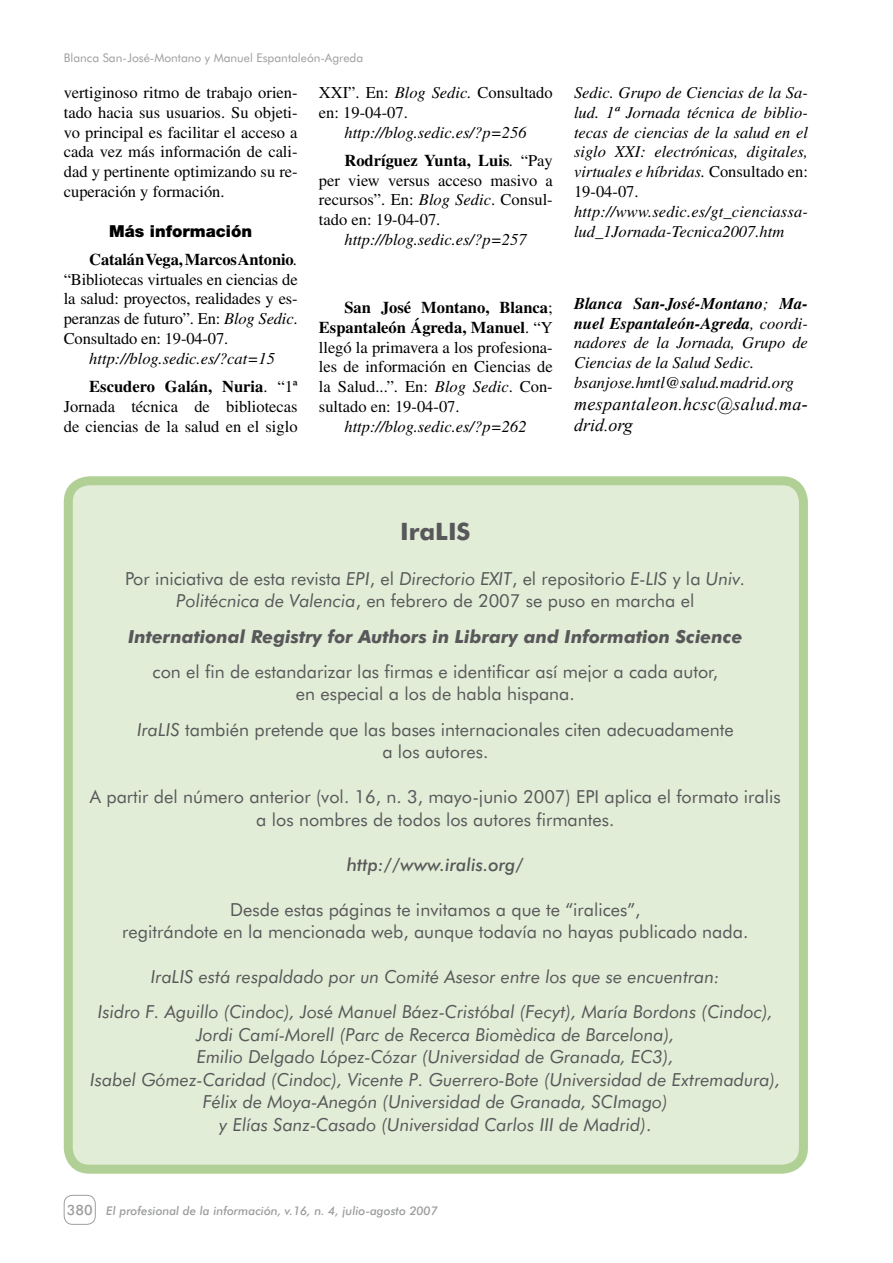
<style>
.page{position:relative;width:893px;height:1263px;background:#fff}
.page>*{position:absolute;margin:0;border:0;box-sizing:border-box;transform-origin:0 0}
.t1{font:700 24px "Futura BT";color:#58585a}
.t2{font:18px/22.5px "Futura BT";color:#58585a;text-align:center}
.t3{font:italic 18px/22.5px "Futura BT";color:#58585a;text-align:center}
.t4{font:italic 700 18px "Futura BT";color:#58585a}
.t5{font:italic 18px/21.6px "Times New Roman";letter-spacing:.02em;color:#000}
.t6{font:italic 500 18px "Futura BT";color:#58585a}
.t7{font:16.5px/19.8px "Times";color:#000;text-align:justify}
.t8{font:italic 16.5px/19.8px "Times";color:#000}
.t9{font:900 16.5px "Helvetica Neue";color:#000}
.t10{font:500 14.25px "Futura BT";color:#9c9d9f}
.t11{font:italic 500 12px "Futura BT";color:#9c9d9f}
.t12{font:12px "Futura BT";color:#9c9d9f}
.s1{font-weight:700}
.s2{font-style:italic}
.s3{font-weight:700;font-style:normal}
.s4{font-style:normal}
</style>
<div class="page">
<div style="left:64px;top:1195px;width:32px;height:30px;border:1px solid #9c9d9f;border-radius:9px"></div>
<div style="left:68px;top:481px;width:735px;height:688px;background:#e2edd7;border-radius:21px"></div>
<div style="left:64px;top:476px;width:744px;height:698px;border:9px solid #b1d096;border-radius:21px"></div>
<p class="t12" style="left:64px;top:51px;width:301px">Blanca San-José-Montano y Manuel Espantaleón-Agreda</p>
<p class="t7" style="left:64px;top:82px;width:235px">vertiginoso ritmo de trabajo orien&shy;tado hacia sus usuarios. Su objeti&shy;vo principal es facilitar el acceso a cada vez más información de cali&shy;dad y pertinente optimizando su re&shy;cuperación y formación.</p>
<p class="t9" style="left:109px;top:221px;width:145px">Más información</p>
<p class="t7" style="left:64px;top:249px;width:235px;text-indent:26px"><span class="s1">Catalán Vega, Marcos Antonio</span><span class="s2">. </span>“Bibliotecas virtuales en ciencias de la salud: proyectos, realidades y es&shy;peranzas de futuro”. En: <span class="s2">Blog Sedic</span>.<br>Consultado en: 19-04-07.</p>
<p class="t8" style="left:89px;top:344px;width:210px;line-height:28.3px">http://blog.sedic.es/?cat=15<br><span class="s3">Escudero Galán, Nuria</span><span class="s4">. “1ª</span></p>
<p class="t7" style="left:64px;top:396px;width:235px">Jornada técnica de bibliotecas de ciencias de la salud en el siglo</p>
<p class="t7" style="left:319px;top:82px;width:235px">XXI”. En: <span class="s2">Blog Sedic.</span> Consultado en: 19-04-07.</p>
<p class="t8" style="left:344px;top:118px;width:210px;line-height:28.3px">http://blog.sedic.es/?p=256<br><span class="s3">Rodríguez Yunta, Luis</span>. <span class="s4">“Pay</span></p>
<p class="t7" style="left:319px;top:170px;width:235px">per view versus acceso masivo a recursos”. En: <span class="s2">Blog Sedic</span>. Consul&shy;tado en: 19-04-07.</p>
<p class="t8" style="left:344px;top:230px;width:184px">http://blog.sedic.es/?p=257</p>
<p class="t7" style="left:319px;top:297px;width:235px;text-indent:26px"><span class="s1">San José Montano, Blanca</span>; <span class="s1">Espantaleón Ágreda, Manuel</span>. “Y llegó la primavera a los profesiona&shy;les de información en Ciencias de la Salud...”. En: <span class="s2">Blog Sedic</span>. Con&shy;sultado en: 19-04-07.</p>
<p class="t8" style="left:344px;top:416px;width:184px">http://blog.sedic.es/?p=262</p>
<p class="t8" style="left:574px;top:83px;width:235px;text-align:justify">Sedic. Grupo de Ciencias de la Sa&shy;lud. 1ª Jornada técnica de biblio&shy;tecas de ciencias de la salud en el siglo XXI: electrónicas, digitales, virtuales e híbridas. <span class="s4">Consultado en:<br>19-04-07.</span></p>
<p class="t8" style="left:574px;top:201px;width:235px">http://www.sedic.es/gt_cienciassa&shy;lud_1Jornada-Tecnica2007.htm</p>
<p class="t8" style="left:574px;top:293px;width:235px"><span class="s1">Blanca San-José-Montano</span>; <span class="s1">Ma&shy;nuel Espantaleón-Agreda</span>, coordi&shy;nadores de la Jornada, Grupo de<br>Ciencias de la Salud Sedic. bsanjose.hmtl@salud.madrid.org</p>
<p class="t5" style="left:574px;top:392px;width:235px">mespantaleon.hcsc@salud.ma&shy;drid.org</p>
<h1 class="t1" style="left:400px;top:517px;width:72px">IraLIS</h1>
<p class="t2" style="left:125px;top:567px;width:622px">Por iniciativa de esta revista <span class="s2">EPI</span>, el <span class="s2">Directorio EXIT</span>, el repositorio <span class="s2">E-LIS</span> y la <span class="s2">Univ.<br>Politécnica de Valencia</span>, en febrero de 2007 se puso en marcha el</p>
<p class="t4" style="left:128px;top:625px;width:616px">International Registry for Authors in Library and Information Science</p>
<p class="t2" style="left:153px;top:660px;width:567px">con el fin de estandarizar las firmas e identificar así mejor a cada autor, en especial a los de habla hispana.</p>
<p class="t2" style="left:137px;top:718px;width:598px"><span class="s2">IraLIS</span> también pretende que las bases internacionales citen adecuadamente a los autores.</p>
<p class="t2" style="left:90px;top:785px;width:692px">A partir del número anterior (vol. 16, n. 3, mayo-junio 2007) EPI aplica el formato iralis a los nombres de todos los autores firmantes.</p>
<p class="t6" style="left:347px;top:853px;width:179px">http://www.iralis.org/</p>
<p class="t2" style="left:122px;top:898px;width:628px">Desde estas páginas te invitamos a que te “iralices”,<br>regitrándote en la mencionada web, aunque todavía no hayas publicado nada.</p>
<p class="t3" style="left:98px;top:959px;width:677px;line-height:35.2px">IraLIS está respaldado por un Comité Asesor entre los que se encuentran:<br>Isidro F. Aguillo (Cindoc), José Manuel Báez-Cristóbal (Fecyt), María Bordons (Cindoc),</p>
<p class="t3" style="left:90px;top:1023px;width:692px">Jordi Camí-Morell (Parc de Recerca Biomèdica de Barcelona),<br>Emilio Delgado López-Cózar (Universidad de Granada, EC3),<br>Isabel Gómez-Caridad (Cindoc), Vicente P. Guerrero-Bote (Universidad de Extremadura), Félix de Moya-Anegón (Universidad de Granada, SCImago)<br>y Elías Sanz-Casado (Universidad Carlos III de Madrid)<span class="s4">.</span></p>
<p class="t10" style="left:67px;top:1201px;width:27px">380</p>
<p class="t11" style="left:106px;top:1203px;width:333px">El profesional de la información, v.16, n. 4, julio-agosto 2007</p>
</div>
